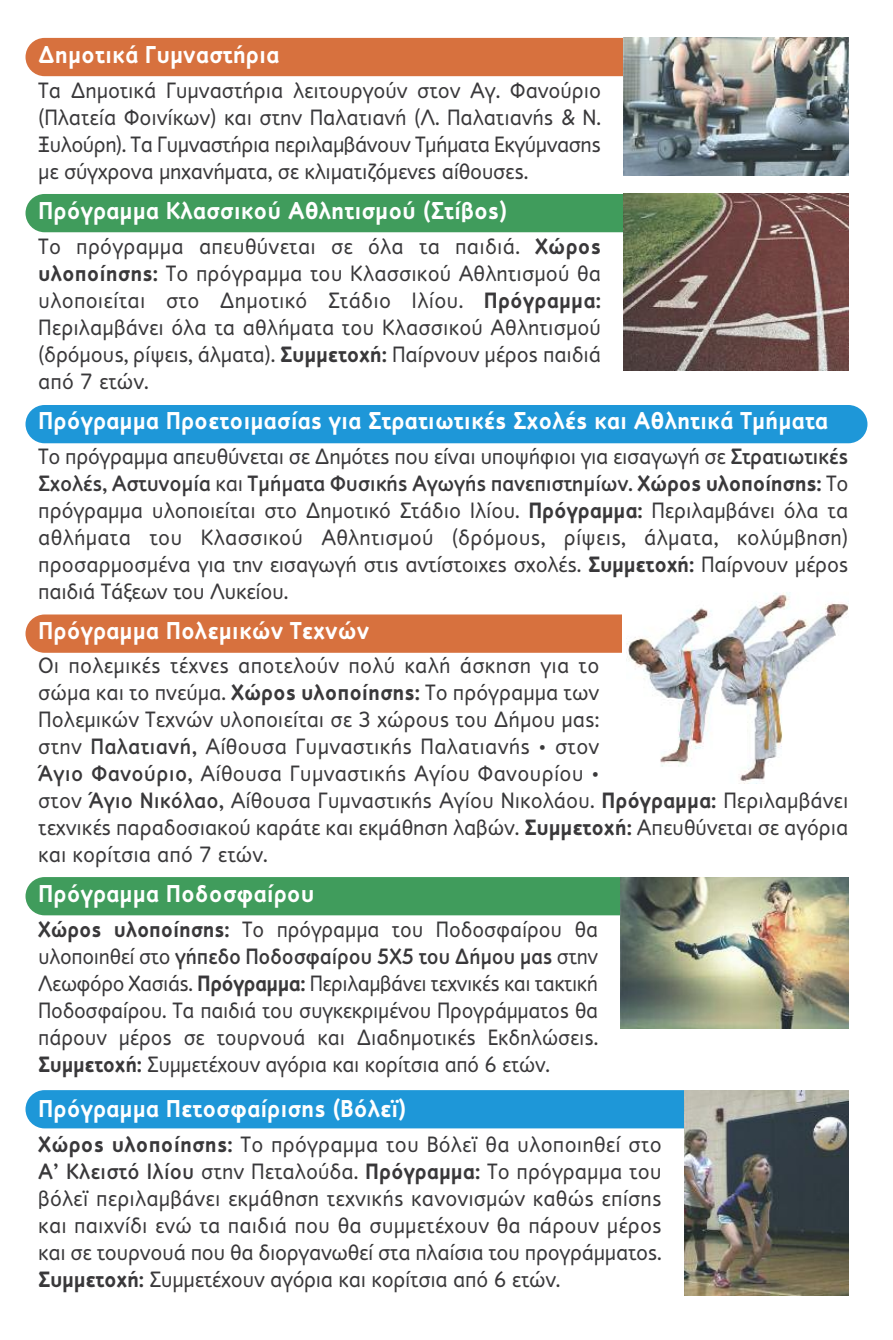
<style>
.page{position:relative;width:893px;height:1340px;background:#fff}
.page>*{position:absolute;margin:0;border:0;box-sizing:border-box;transform-origin:0 0}
.t1{font:700 24.75px "PF Textbook";color:#fff}
.t2{font:22.5px/27px "PF Textbook";letter-spacing:-.005em;color:#39383a;text-align:justify}
.t3{font:22.5px/27px "PF Textbook";letter-spacing:-.005em;color:#39383a;text-align:justify;scale:.96 1}
.s1{font-weight:700}
.s2{font-weight:500}
</style>
<div class="page">
<div style="left:26px;top:38px;width:786px;height:38px;background:#d7713e;border-radius:19px"></div>
<div style="left:26px;top:194px;width:786px;height:38px;background:#409c5c;border-radius:19px"></div>
<div style="left:26px;top:405px;width:841px;height:38px;background:#1e97d8;border-radius:19px"></div>
<div style="left:26px;top:614px;width:713px;height:38px;background:#d7713e;border-radius:19px"></div>
<div style="left:26px;top:877px;width:648px;height:38px;background:#409c5c;border-radius:19px"></div>
<div style="left:26px;top:1090px;width:765px;height:38px;background:#1e97d8;border-radius:19px"></div>
<div style="left:622px;top:591px;width:226px;height:193px;background:#fff"></div>
<img style="left:626px;top:592px;width:222px;height:190px">
<img style="left:621px;top:877px;width:227px;height:151px">
<img style="left:684px;top:1090px;width:164px;height:205px">
<img style="left:623px;top:38px;width:225px;height:138px">
<img style="left:623px;top:194px;width:225px;height:176px">
<p class="t1" style="left:38px;top:40px;width:243px">Δημοτικά Γυμναστήρια</p>
<p class="t2" style="left:38px;top:77px;width:564px">Τα Δημοτικά Γυμναστήρια λειτουργούν στον Αγ. Φανούριο (Πλατεία Φοινίκων) και στην Παλατιανή (Λ. Παλατιανής &amp; Ν.<br>Ξυλούρη). Τα Γυμναστήρια περιλαμβάνουν Τμήματα Εκγύμνασης με σύγχρονα μηχανήματα, σε κλιματιζόμενες αίθουσες.</p>
<p class="t1" style="left:38px;top:196px;width:470px">Πρόγραμμα Κλασσικού Αθλητισμού (Στίβος)</p>
<p class="t2" style="left:38px;top:233px;width:564px">Το πρόγραμμα απευθύνεται σε όλα τα παιδιά. <span class="s1">Χώρος υλοποίησης:</span> Το πρόγραμμα του Κλασσικού Αθλητισμού θα υλοποιείται στο Δημοτικό Στάδιο Ιλίου. <span class="s1">Πρόγραμμα:<br></span>Περιλαμβάνει όλα τα αθλήματα του Κλασσικού Αθλητισμού (δρόμους, ρίψεις, άλματα). <span class="s1">Συμμετοχή:</span> Παίρνουν μέρος παιδιά από 7 ετών.</p>
<p class="t1" style="left:38px;top:406px;width:791px">Πρόγραμμα Προετοιμασίας για Στρατιωτικές Σχολές και Αθλητικά Τμήματα</p>
<p class="t2" style="left:38px;top:442px;width:812px">Το πρόγραμμα απευθύνεται σε Δημότες που είναι υποψήφιοι για εισαγωγή σε <span class="s2">Στρατιωτικές Σχολές, Αστυνομία</span> και <span class="s2">Τμήματα Φυσικής Αγωγής πανεπιστημίων.</span> <span class="s1">Χώρος υλοποίησης:</span> Το πρόγραμμα υλοποιείται στο Δημοτικό Στάδιο Ιλίου. <span class="s1">Πρόγραμμα:</span> Περιλαμβάνει όλα τα αθλήματα του Κλασσικού Αθλητισμού (δρόμους, ρίψεις, άλματα, κολύμβηση) προσαρμοσμένα για την εισαγωγή στις αντίστοιχες σχολές. <span class="s1">Συμμετοχή:</span> Παίρνουν μέρος παιδιά Τάξεων του Λυκείου.</p>
<p class="t1" style="left:38px;top:615px;width:332px">Πρόγραμμα Πολεμικών Τεχνών</p>
<p class="t2" style="left:38px;top:652px;width:812px;text-align:left">Οι πολεμικές τέχνες αποτελούν πολύ καλή άσκηση για το<br>σώμα και το πνεύμα. <span class="s1">Χώρος υλοποίησης:</span> Το πρόγραμμα των<br>Πολεμικών Τεχνών υλοποιείται σε 3 χώρους του Δήμου μας:<br>στην <span class="s2">Παλατιανή,</span> Αίθουσα Γυμναστικής Παλατιανής • στον<br><span class="s2">Άγιο Φανούριο,</span> Αίθουσα Γυμναστικής Αγίου Φανουρίου •<br>στον <span class="s2">Άγιο Νικόλαο,</span> Αίθουσα Γυμναστικής Αγίου Νικολάου. <span class="s1">Πρόγραμμα:</span> Περιλαμβάνει τεχνικές παραδοσιακού καράτε και εκμάθηση λαβών. <span class="s1">Συμμετοχή:</span> Απευθύνεται σε αγόρια και κορίτσια από 7 ετών.</p>
<p class="t1" style="left:38px;top:879px;width:278px">Πρόγραμμα Ποδοσφαίρου</p>
<p class="t3" style="left:38px;top:916px;width:585px"><span class="s1">Χώρος υλοποίησης:</span> Το πρόγραμμα του Ποδοσφαίρου θα υλοποιηθεί στο <span class="s2">γήπεδο Ποδοσφαίρου 5Χ5 του Δήμου μας</span> στην Λεωφόρο Χασιάς. <span class="s1">Πρόγραμμα:</span> Περιλαμβάνει τεχνικές και τακτική Ποδοσφαίρου. Τα παιδιά του συγκεκριμένου Προγράμματος θα πάρουν μέρος σε τουρνουά και Διαδημοτικές Εκδηλώσεις.<br><span class="s1">Συμμετοχή:</span> Συμμετέχουν αγόρια και κορίτσια από 6 ετών.</p>
<p class="t1" style="left:38px;top:1093px;width:369px">Πρόγραμμα Πετοσφαίρισης (Βόλεϊ)</p>
<p class="t2" style="left:38px;top:1130px;width:625px"><span class="s1">Χώρος υλοποίησης:</span> Το πρόγραμμα του Βόλεϊ θα υλοποιηθεί στο <span class="s2">Α’ Κλειστό Ιλίου</span> στην Πεταλούδα. <span class="s1">Πρόγραμμα:</span> Το πρόγραμμα του βόλεϊ περιλαμβάνει εκμάθηση τεχνικής κανονισμών καθώς επίσης και παιχνίδι ενώ τα παιδιά που θα συμμετέχουν θα πάρουν μέρος και σε τουρνουά που θα διοργανωθεί στα πλαίσια του προγράμματος.<br><span class="s1">Συμμετοχή:</span> Συμμετέχουν αγόρια και κορίτσια από 6 ετών.</p>
</div>
